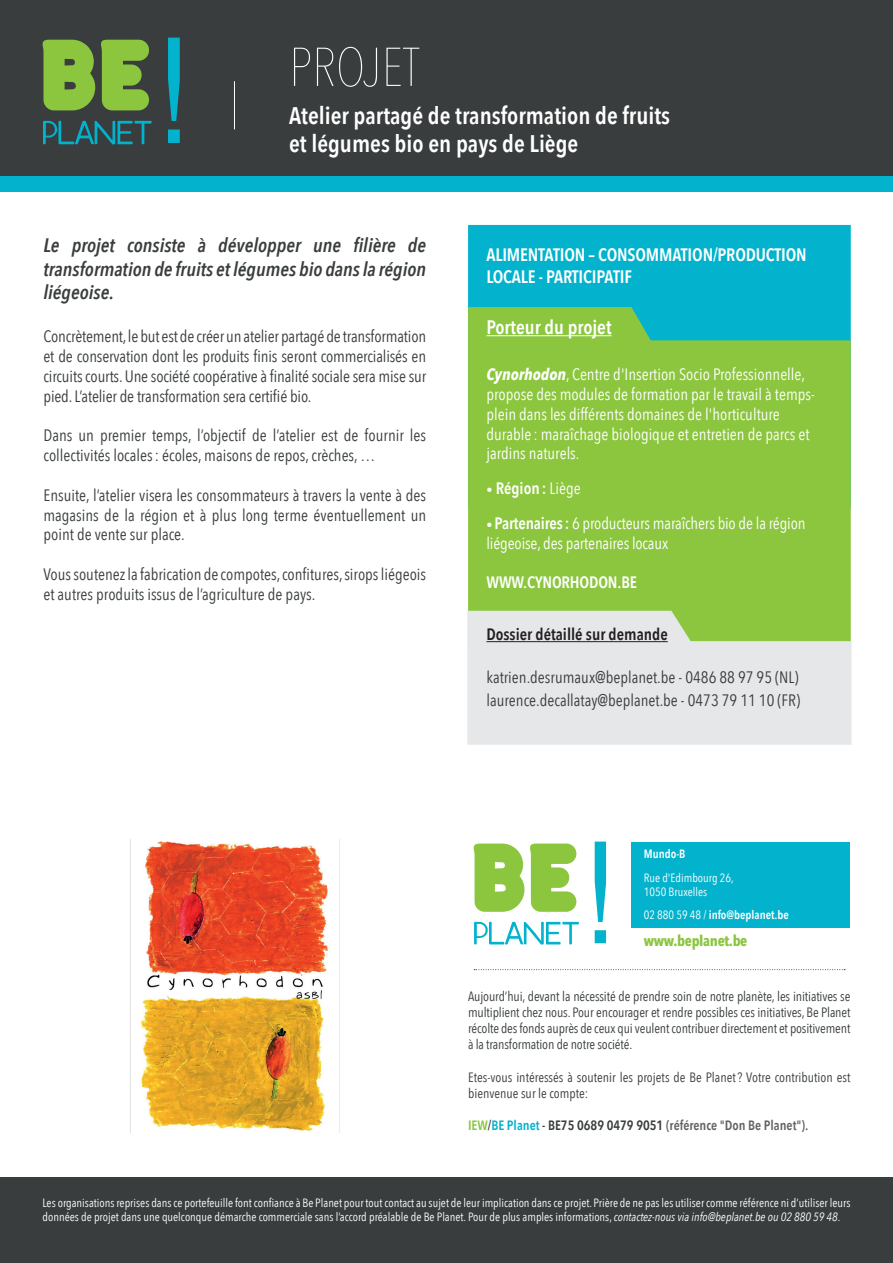
<style>
.page{position:relative;width:893px;height:1263px;background:#fff}
.page>*{position:absolute;margin:0;border:0;box-sizing:border-box;transform-origin:0 0}
.t1{font:200 54px "Avenir Next Condensed";color:#fff}
.t2{font:600 24px/28.8px "Avenir Next Condensed";color:#fff}
.t3{font:italic 600 19.5px/23.4px "Avenir Next Condensed";color:#393d3d;text-align:justify}
.t4{font:600 19.5px "Avenir Next Condensed";color:#fff}
.t5{font:600 18px/21.6px "Avenir Next Condensed";letter-spacing:-.01em;color:#fff}
.t6{font:16.5px/19.8px "Avenir Next Condensed";color:#393d3d}
.t7{font:16.5px/19.8px "Avenir Next Condensed";color:#fff}
.t8{font:600 16.5px "Avenir Next Condensed";letter-spacing:-.01em;color:#fff}
.t9{font:600 16.5px "Avenir Next Condensed";color:#231f20}
.t10{font:700 15px "Avenir Next Condensed";letter-spacing:-.02em;color:#8bc63e}
.t11{font:13.5px/16.2px "Avenir Next Condensed";color:#393d3d;text-align:justify}
.t12{font:600 13.5px "Avenir Next Condensed";color:#636366}
.t13{font:12px/14.4px "Avenir Next Condensed";color:#fff}
.t14{font:600 12px "Avenir Next Condensed";color:#fff}
.s1{font-weight:700;font-style:italic}
.s2{font-size:12px}
.s3{font-weight:400}
.s4{font-weight:600;font-size:12px}
.s5{font-weight:600}
.s6{color:#8bc63e}
.s7{color:#393d3d}
.s8{color:#03b2cd}
.s9{font-style:italic}
</style>
<div class="page">
<div style="left:0;top:0;width:893px;height:176px;background:#393d3d"></div>
<div style="left:0;top:1178px;width:893px;height:85px;background:#393d3d"></div>
<svg style="left:43px;top:40px;width:52px;height:70px;background:#80b43d"></svg>
<svg style="left:101px;top:40px;width:48px;height:70px"></svg>
<svg style="left:168px;top:38px;width:12px;height:105px"></svg>
<svg style="left:43px;top:120px;width:109px;height:25px"></svg>
<div style="left:0;top:176px;width:893px;height:15px;background:#03b2cd"></div>
<div style="left:468px;top:225px;width:383px;height:82px;background:#03b2cd"></div>
<div style="left:468px;top:307px;width:383px;height:302px;background:#8bc63e"></div>
<hr style="left:486px;top:335px;width:126px;height:1px;background:#fff">
<svg style="left:467px;top:609px;width:385px;height:136px;background:#dbe3d5"></svg>
<hr style="left:486px;top:641px;width:182px;height:1px;background:#231f20">
<svg style="left:474px;top:843px;width:50px;height:69px;background:#9bcd58"></svg>
<svg style="left:530px;top:843px;width:46px;height:69px;background:#9ecf5f"></svg>
<svg style="left:595px;top:841px;width:11px;height:102px"></svg>
<svg style="left:474px;top:921px;width:105px;height:24px"></svg>
<div style="left:631px;top:843px;width:219px;height:85px;background:#03b2cd"></div>
<svg style="left:474px;top:969px;width:371px;height:1px"></svg>
<img style="left:130px;top:839px;width:210px;height:294px">
<hr style="left:234px;top:81px;width:1px;height:48px;background:#fff">
<h1 class="t1" style="left:289px;top:35px;width:132px">PROJET</h1>
<h2 class="t2" style="left:289px;top:100px;width:382px">Atelier partagé de transformation de fruits et légumes bio en pays de Liège</h2>
<p class="t3" style="left:43px;top:234px;width:384px">Le projet consiste à développer une filière de transformation de fruits et légumes bio dans la région liégeoise.</p>
<p class="t6" style="left:43px;top:326px;width:384px;text-align:justify">Concrètement, le but est de créer un atelier partagé de transformation et de conservation dont les produits finis seront commercialisés en circuits courts. Une société coopérative à finalité sociale sera mise sur pied. L’atelier de transformation sera certifié bio.</p>
<p class="t6" style="left:43px;top:425px;width:384px">Dans un premier temps, l’objectif de l’atelier est de fournir les collectivités locales: écoles, maisons de repos, crèches, …</p>
<p class="t6" style="left:43px;top:484px;width:384px;text-align:justify">Ensuite, l’atelier visera les consommateurs à travers la vente à des magasins de la région et à plus long terme éventuellement un point de vente sur place.</p>
<p class="t6" style="left:43px;top:564px;width:384px">Vous soutenez la fabrication de compotes, confitures, sirops liégeois et autres produits issus de l’agriculture de pays.</p>
<p class="t5" style="left:486px;top:244px;width:322px">ALIMENTATION – CONSOMMATION/PRODUCTION<br>LOCALE - PARTICIPATIF</p>
<p class="t4" style="left:486px;top:311px;width:127px">Porteur du projet</p>
<p class="t7" style="left:486px;top:364px;width:330px"><span class="s1">Cynorhodon</span>, Centre d'Insertion Socio Professionnelle, propose des modules de formation par le travail à temps&shy;plein dans les différents domaines de l'horticulture durable : maraîchage biologique et entretien de parcs et jardins naturels.</p>
<p class="t8" style="left:486px;top:474px;width:96px"><span class="s2">•</span> Région: <span class="s3">Liège</span></p>
<p class="t7" style="left:486px;top:513px;width:321px"><span class="s4">•</span> <span class="s5">Partenaires:</span> 6 producteurs maraîchers bio de la région liégeoise, des partenaires locaux</p>
<p class="t8" style="left:486px;top:568px;width:152px">WWW.CYNORHODON.BE</p>
<p class="t9" style="left:486px;top:620px;width:183px">Dossier détaillé sur demande</p>
<p class="t6" style="left:486px;top:665px;width:315px;line-height:22.5px">katrien.desrumaux@beplanet.be - 0486 88 97 95 (NL) laurence.decallatay@beplanet.be - 0473 79 11 10 (FR)</p>
<p class="t14" style="left:644px;top:843px;width:43px">Mundo-B</p>
<p class="t13" style="left:644px;top:869px;width:92px">Rue d'Edimbourg 26,<br>1050 Bruxelles</p>
<p class="t14" style="left:644px;top:905px;width:147px"><span class="s3">02 880 59 48 /</span> info@beplanet.be</p>
<p class="t10" style="left:644px;top:932px;width:105px">www.beplanet.be</p>
<p class="t11" style="left:468px;top:987px;width:384px">Aujourd’hui, devant la nécessité de prendre soin de notre planète, les initiatives se multiplient chez nous. Pour encourager et rendre possibles ces initiatives, Be Planet récolte des fonds auprès de ceux qui veulent contribuer directement et positivement à la transformation de notre société.</p>
<p class="t11" style="left:468px;top:1068px;width:384px">Etes-vous intéressés à soutenir les projets de Be Planet? Votre contribution est bienvenue sur le compte:</p>
<p class="t12" style="left:468px;top:1114px;width:342px"><span class="s6">IEW</span><span class="s7">/</span><span class="s8">BE Planet</span> <span class="s7">- BE75 0689 0479 9051</span> (référence "Don Be Planet").</p>
<p class="t13" style="left:43px;top:1194px;width:809px">Les organisations reprises dans ce portefeuille font confiance à Be Planet pour tout contact au sujet de leur implication dans ce projet. Prière de ne pas les utiliser comme référence ni d’utiliser leurs données de projet dans une quelconque démarche commerciale sans l’accord préalable de Be Planet. Pour de plus amples informations, <span class="s9">contactez-nous via info@beplanet.be ou 02 880 59 48</span>.</p>
</div>
